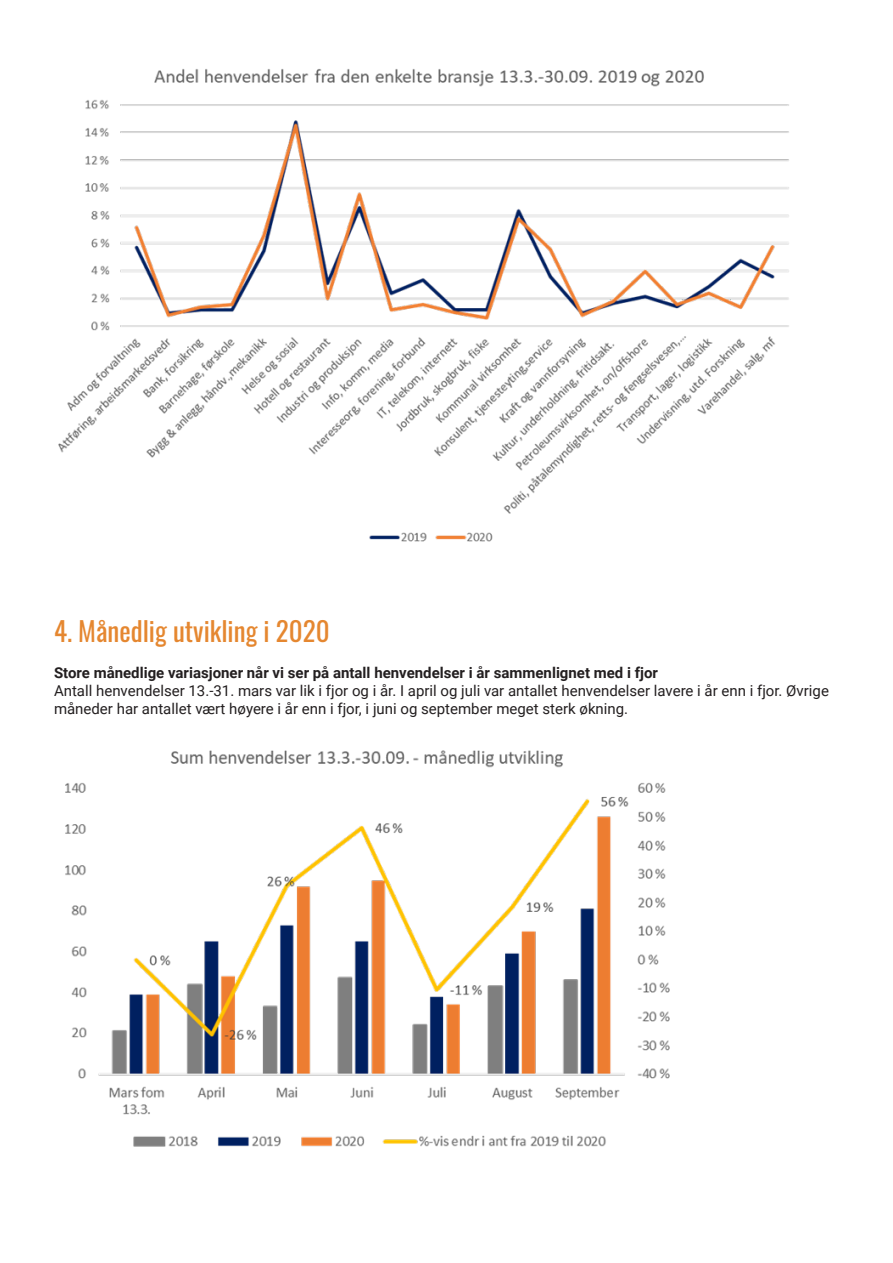
<style>
.page{position:relative;width:893px;height:1263px;background:#fff}
.page>*{position:absolute;margin:0;border:0;box-sizing:border-box;transform-origin:0 0}
.t1{font:27px "Oswald";color:#e58730}
.t2{font:15px/18px "Roboto";color:#231f20}
.t3{font:700 15px "Roboto";color:#231f20}
</style>
<div class="page">
<img style="left:58px;top:69px;width:731px;height:473px">
<img style="left:65px;top:750px;width:605px;height:397px">
<p class="t1" style="left:54px;top:607px;width:277px">4. Månedlig utvikling i 2020</p>
<p class="t3" style="left:54px;top:662px;width:606px">Store månedlige variasjoner når vi ser på antall henvendelser i år sammenlignet med i fjor</p>
<p class="t2" style="left:54px;top:681px;width:776px">Antall henvendelser 13.-31. mars var lik i fjor og i år. I april og juli var antallet henvendelser lavere i år enn i fjor. Øvrige måneder har antallet vært høyere i år enn i fjor, i juni og september meget sterk økning.</p>
</div>
